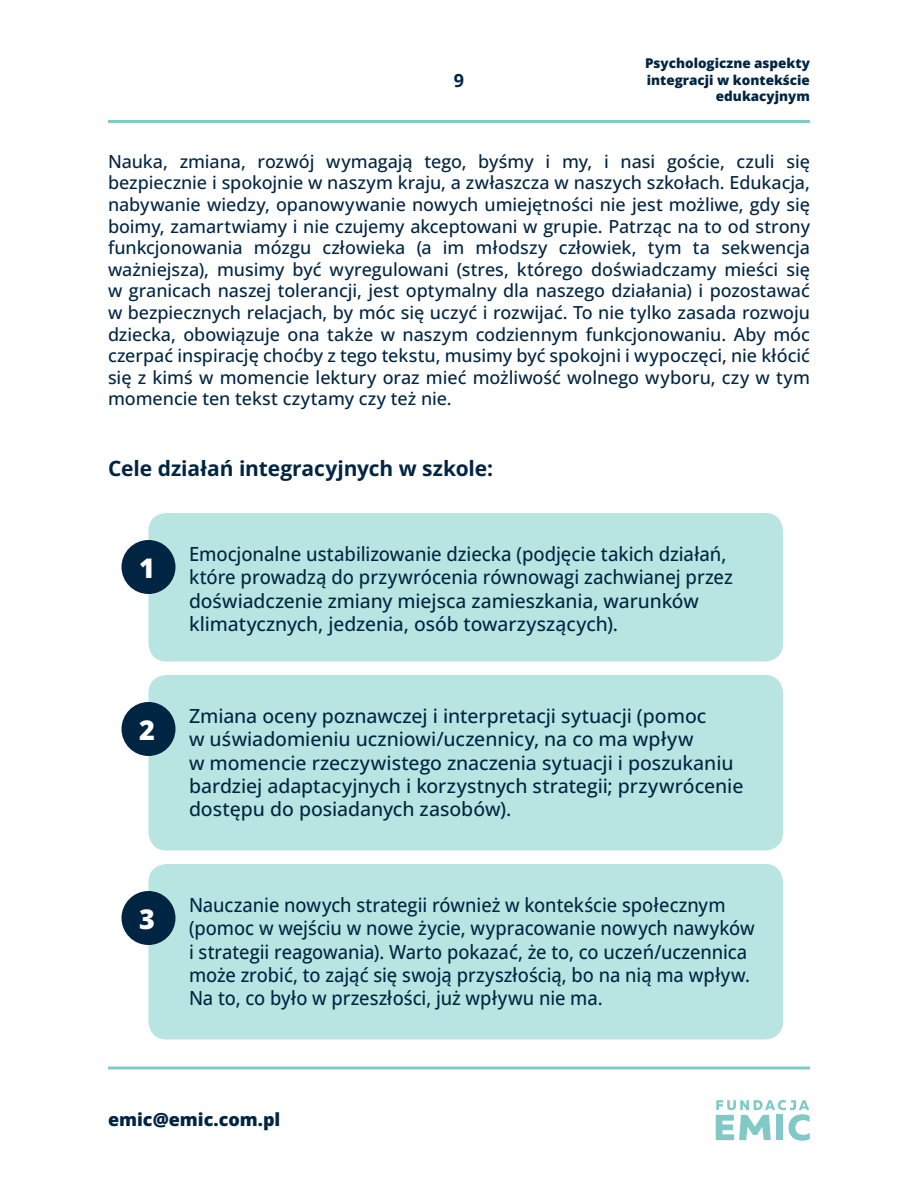
<style>
.page{position:relative;width:918px;height:1188px;background:#fff}
.page>*{position:absolute;margin:0;border:0;box-sizing:border-box;transform-origin:0 0}
.t1{font:800 27px "Open Sans";color:#fff}
.t2{font:700 21px "Open Sans";letter-spacing:-.005em;color:#002543}
.t3{font:500 19.5px/23.4px "Open Sans";letter-spacing:-.005em;color:#002543;scale:.94 1}
.t4{font:500 19.5px/23.4px "Open Sans";letter-spacing:-.005em;color:#002543}
.t5{font:500 19.5px/23.4px "Open Sans";letter-spacing:-.005em;color:#002543;scale:.95 1}
.t6{font:500 18px/21.6px "Open Sans";color:#002543;text-align:justify}
.t7{font:800 18px "Open Sans";color:#002543}
.t8{font:700 18px "Open Sans";color:#002543}
.t9{font:800 13.5px/16.2px "Open Sans";color:#002543;text-align:right}
</style>
<div class="page">
<hr style="left:108px;top:120px;width:702px;height:3px;background:#81cbc8">
<svg style="left:716px;top:1100px;width:94px;height:41px"></svg>
<svg style="left:108px;top:1066px;width:702px;height:4px"></svg>
<div style="left:148px;top:513px;width:635px;height:149px;background:#b8e4e1;border-radius:18px"></div>
<div style="left:148px;top:675px;width:635px;height:175px;background:#b8e4e1;border-radius:18px"></div>
<div style="left:148px;top:864px;width:635px;height:176px;background:#b8e4e1;border-radius:18px"></div>
<div style="left:122px;top:540px;width:54px;height:54px;background:#002543;border-radius:50%"></div>
<div style="left:122px;top:702px;width:54px;height:54px;background:#002543;border-radius:50%"></div>
<div style="left:122px;top:891px;width:54px;height:54px;background:#002543;border-radius:50%"></div>
<p class="t8" style="left:454px;top:68px;width:12px">9</p>
<p class="t9" style="left:645px;top:55px;width:166px">Psychologiczne aspekty integracji w kontekście edukacyjnym</p>
<p class="t6" style="left:108px;top:150px;width:704px">Nauka, zmiana, rozwój wymagają tego, byśmy i my, i nasi goście, czuli się bezpiecznie i spokojnie w naszym kraju, a zwłaszcza w naszych szkołach. Edukacja, nabywanie wiedzy, opanowywanie nowych umiejętności nie jest możliwe, gdy się boimy, zamartwiamy i nie czujemy akceptowani w grupie. Patrząc na to od strony funkcjonowania mózgu człowieka (a im młodszy człowiek, tym ta sekwencja ważniejsza), musimy być wyregulowani (stres, którego doświadczamy mieści się w granicach naszej tolerancji, jest optymalny dla naszego działania) i pozostawać w bezpiecznych relacjach, by móc się uczyć i rozwijać. To nie tylko zasada rozwoju dziecka, obowiązuje ona także w naszym codziennym funkcjonowaniu. Aby móc czerpać inspirację choćby z tego tekstu, musimy być spokojni i wypoczęci, nie kłócić się z kimś w momencie lektury oraz mieć możliwość wolnego wyboru, czy w tym momencie ten tekst czytamy czy też nie.</p>
<p class="t2" style="left:108px;top:454px;width:387px">Cele działań integracyjnych w szkole:</p>
<p class="t1" style="left:139px;top:549px;width:17px">1</p>
<p class="t1" style="left:139px;top:711px;width:17px">2</p>
<p class="t1" style="left:139px;top:900px;width:17px">3</p>
<p class="t5" style="left:189px;top:542px;width:574px">Emocjonalne ustabilizowanie dziecka (podjęcie takich działań, które prowadzą do przywrócenia równowagi zachwianej przez doświadczenie zmiany miejsca zamieszkania, warunków klimatycznych, jedzenia, osób towarzyszących).</p>
<p class="t4" style="left:189px;top:704px;width:556px">Zmiana oceny poznawczej i interpretacji sytuacji (pomoc<br>w uświadomieniu uczniowi/uczennicy, na co ma wpływ<br>w momencie rzeczywistego znaczenia sytuacji i poszukaniu bardziej adaptacyjnych i korzystnych strategii; przywrócenie dostępu do posiadanych zasobów).</p>
<p class="t3" style="left:189px;top:893px;width:603px">Nauczanie nowych strategii również w kontekście społecznym (pomoc w wejściu w nowe życie, wypracowanie nowych nawyków i strategii reagowania). Warto pokazać, że to, co uczeń/uczennica może zrobić, to zająć się swoją przyszłością, bo na nią ma wpływ.<br>Na to, co było w przeszłości, już wpływu nie ma.</p>
<p class="t7" style="left:108px;top:1107px;width:174px">emic@emic.com.pl</p>
</div>
